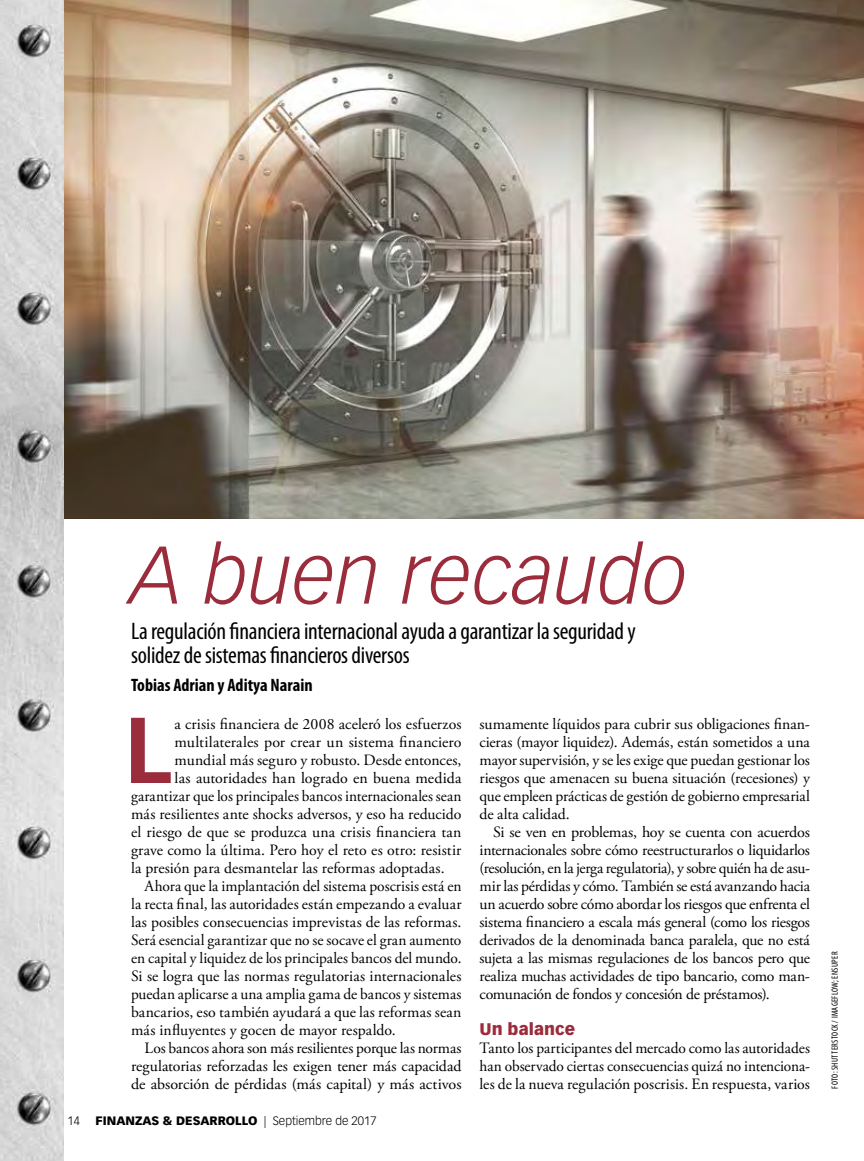
<style>
.page{position:relative;width:864px;height:1161px;background:#fff}
.page>*{position:absolute;margin:0;border:0;box-sizing:border-box;transform-origin:0 0}
.t1{font:700 91.65px "Vectora LT Std";color:#9b2c3c}
.t2{font:italic 300 80.1px "Vectora LT Std";color:#9b2c3c}
.t3{font:condensed 24px/24px "Myriad Pro";letter-spacing:-.01em;color:#000}
.t4{font:700 condensed 18px "Myriad Pro";color:#000}
.t5{font:900 16.5px "Vectora LT Std";color:#9b2c3c}
.t6{font:15.75px/18px "Adobe Garamond Pro";color:#000;text-align:justify}
.t7{font:900 12px "Vectora LT Std";color:#000}
.t8{font:300 12px "Vectora LT Std";color:#000}
.t9{font:condensed 9px "Myriad Pro";letter-spacing:.035em;color:#000}
.s1{font-weight:300}
</style>
<div class="page">
<img style="left:64px;top:0;width:800px;height:518px">
<img style="left:0;top:0;width:64px;height:1161px">
<h2 class="t2" style="left:131px;top:528px;width:558px">A buen recaudo</h2>
<h3 class="t3" style="left:131px;top:620px;width:506px">La regulación financiera internacional ayuda a garantizar la seguridad y solidez de sistemas financieros diversos</h3>
<p class="t4" style="left:131px;top:675px;width:183px">Tobias Adrian y Aditya Narain</p>
<h1 class="t1" style="left:124px;top:695px;width:49px">L</h1>
<p class="t6" style="left:175px;top:716px;width:288px">a crisis financiera de 2008 aceleró los esfuerzos</p>
<p class="t6" style="left:175px;top:734px;width:288px">multilaterales por crear un sistema financiero</p>
<p class="t6" style="left:175px;top:752px;width:288px">mundial más seguro y robusto. Desde entonces,</p>
<p class="t6" style="left:175px;top:770px;width:288px">las autoridades han logrado en buena medida</p>
<p class="t6" style="left:131px;top:788px;width:332px">garantizar que los principales bancos internacionales sean</p>
<p class="t6" style="left:131px;top:806px;width:332px">más resilientes ante shocks adversos, y eso ha reducido</p>
<p class="t6" style="left:131px;top:824px;width:332px">el riesgo de que se produzca una crisis financiera tan</p>
<p class="t6" style="left:131px;top:842px;width:332px">grave como la última. Pero hoy el reto es otro: resistir</p>
<p class="t6" style="left:131px;top:860px;width:315px">la presión para desmantelar las reformas adoptadas.</p>
<p class="t6" style="left:145px;top:878px;width:318px">Ahora que la implantación del sistema poscrisis está en</p>
<p class="t6" style="left:131px;top:896px;width:332px">la recta final, las autoridades están empezando a evaluar</p>
<p class="t6" style="left:131px;top:914px;width:332px">las posibles consecuencias imprevistas de las reformas.</p>
<p class="t6" style="left:131px;top:932px;width:332px">Será esencial garantizar que no se socave el gran aumento</p>
<p class="t6" style="left:131px;top:950px;width:332px">en capital y liquidez de los principales bancos del mundo.</p>
<p class="t6" style="left:131px;top:968px;width:332px">Si se logra que las normas regulatorias internacionales</p>
<p class="t6" style="left:131px;top:986px;width:332px">puedan aplicarse a una amplia gama de bancos y sistemas</p>
<p class="t6" style="left:131px;top:1004px;width:332px">bancarios, eso también ayudará a que las reformas sean</p>
<p class="t6" style="left:131px;top:1022px;width:266px">más influyentes y gocen de mayor respaldo.</p>
<p class="t6" style="left:145px;top:1040px;width:319px">Los bancos ahora son más resilientes porque las normas</p>
<p class="t6" style="left:131px;top:1058px;width:332px">regulatorias reforzadas les exigen tener más capacidad</p>
<p class="t6" style="left:131px;top:1076px;width:332px">de absorción de pérdidas (más capital) y más activos</p>
<p class="t8" style="left:68px;top:1114px;width:14px">14</p>
<p class="t7" style="left:96px;top:1113px;width:283px">FINANZAS &amp; DESARROLLO <span class="s1">| Septiembre de 2017</span></p>
<p class="t6" style="left:480px;top:716px;width:332px">sumamente líquidos para cubrir sus obligaciones finan&shy;cieras (mayor liquidez). Además, están sometidos a una mayor supervisión, y se les exige que puedan gestionar los riesgos que amenacen su buena situación (recesiones) y que empleen prácticas de gestión de gobierno empresarial de alta calidad.</p>
<p class="t6" style="left:480px;top:824px;width:332px;text-indent:14px">Si se ven en problemas, hoy se cuenta con acuerdos internacionales sobre cómo reestructurarlos o liquidarlos (resolución, en la jerga regulatoria), y sobre quién ha de asu&shy;mir las pérdidas y cómo. También se está avanzando hacia un acuerdo sobre cómo abordar los riesgos que enfrenta el sistema financiero a escala más general (como los riesgos derivados de la denominada banca paralela, que no está sujeta a las mismas regulaciones de los bancos pero que realiza muchas actividades de tipo bancario, como man&shy;comunación de fondos y concesión de préstamos).</p>
<p class="t5" style="left:480px;top:1019px;width:97px">Un balance</p>
<p class="t6" style="left:480px;top:1040px;width:332px">Tanto los participantes del mercado como las autoridades han observado ciertas consecuencias quizá no intenciona&shy;les de la nueva regulación poscrisis. En respuesta, varios</p>
<p class="t9" style="left:830px;top:1089px;width:139px;rotate:-90deg">FOTO: SHUTTERSTOCK / IMAGEFLOW; ENSUPER</p>
</div>
